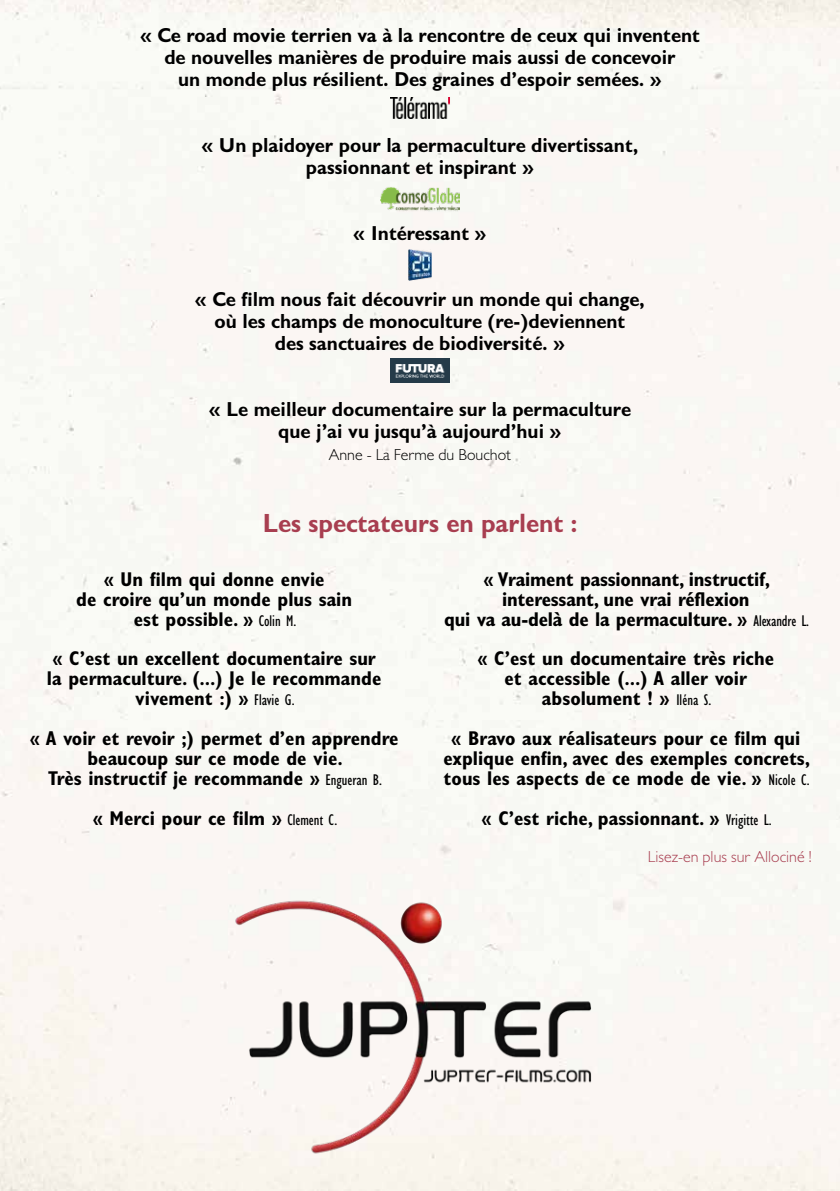
<style>
.page{position:relative;width:840px;height:1191px;background:#fff}
.page>*{position:absolute;margin:0;border:0;box-sizing:border-box;transform-origin:0 0}
.t1{font:700 26px "Gill Sans Display MT Pro";color:#a83e50}
.t2{font:700 condensed 20px/20px "Gill Sans MT Pro";color:#000;text-align:center}
.t3{font:700 20px/22px "Gill Sans Display MT Pro";color:#000;text-align:center}
.t4{font:300 16px "Gill Sans MT Pro";color:#a83e50}
.t5{font:300 16px "Gill Sans MT Pro";color:#000}
.s1{font-weight:400;font-size:16px}
</style>
<div class="page">
<div style="left:0;top:0;width:839px;height:1191px;background:#faf8f3"></div>
<img style="left:222px;top:890px;width:395px;height:272px">
<img style="left:390px;top:97px;width:59px;height:22px">
<img style="left:390px;top:358px;width:59px;height:24px">
<img style="left:380px;top:186px;width:79px;height:31px">
<img style="left:408px;top:250px;width:23px;height:31px">
<p class="t3" style="left:140px;top:24px;width:561px">« Ce road movie terrien va à la rencontre de ceux qui inventent de nouvelles manières de produire mais aussi de concevoir<br>un monde plus résilient. Des graines d’espoir semées. »</p>
<p class="t3" style="left:201px;top:134px;width:438px">« Un plaidoyer pour la permaculture divertissant, passionnant et inspirant »</p>
<p class="t3" style="left:353px;top:222px;width:135px">« Intéressant »</p>
<p class="t3" style="left:195px;top:288px;width:451px">« Ce film nous fait découvrir un monde qui change, où les champs de monoculture (re-)deviennent<br>des sanctuaires de biodiversité. »</p>
<p class="t3" style="left:208px;top:398px;width:423px">« Le meilleur documentaire sur la permaculture que j’ai vu jusqu’à aujourd’hui »</p>
<p class="t5" style="left:328px;top:445px;width:184px">Anne - La Ferme du Bouchot</p>
<h1 class="t1" style="left:262px;top:508px;width:316px">Les spectateurs en parlent :</h1>
<p class="t2" style="left:76px;top:569px;width:277px">« Un film qui donne envie<br>de croire qu’un monde plus sain est possible. » <span class="s1">Colin M.</span></p>
<p class="t2" style="left:47px;top:648px;width:336px">« C’est un excellent documentaire sur la permaculture. (...) Je le recommande vivement :) » <span class="s1">Flavie G.</span></p>
<p class="t2" style="left:30px;top:728px;width:370px">« A voir et revoir ;) permet d’en apprendre beaucoup sur ce mode de vie.<br>Très instructif je recommande » <span class="s1">Engueran B.</span></p>
<p class="t2" style="left:93px;top:807px;width:246px">« Merci pour ce film » <span class="s1">Clement C.</span></p>
<p class="t2" style="left:444px;top:569px;width:366px">« Vraiment passionnant, instructif, interessant, une vrai réflexion<br>qui va au-delà de la permaculture. » <span class="s1">Alexandre L.</span></p>
<p class="t2" style="left:477px;top:648px;width:298px">« C’est un documentaire très riche et accessible (...) A aller voir absolument ! » <span class="s1">Iléna S.</span></p>
<p class="t2" style="left:443px;top:728px;width:368px">« Bravo aux réalisateurs pour ce film qui explique enfin, avec des exemples concrets, tous les aspects de ce mode de vie. » <span class="s1">Nicole C.</span></p>
<p class="t2" style="left:481px;top:807px;width:291px">« C’est riche, passionnant. » <span class="s1">Vrigitte L.</span></p>
<p class="t4" style="left:647px;top:846px;width:165px">Lisez-en plus sur Allociné !</p>
</div>
